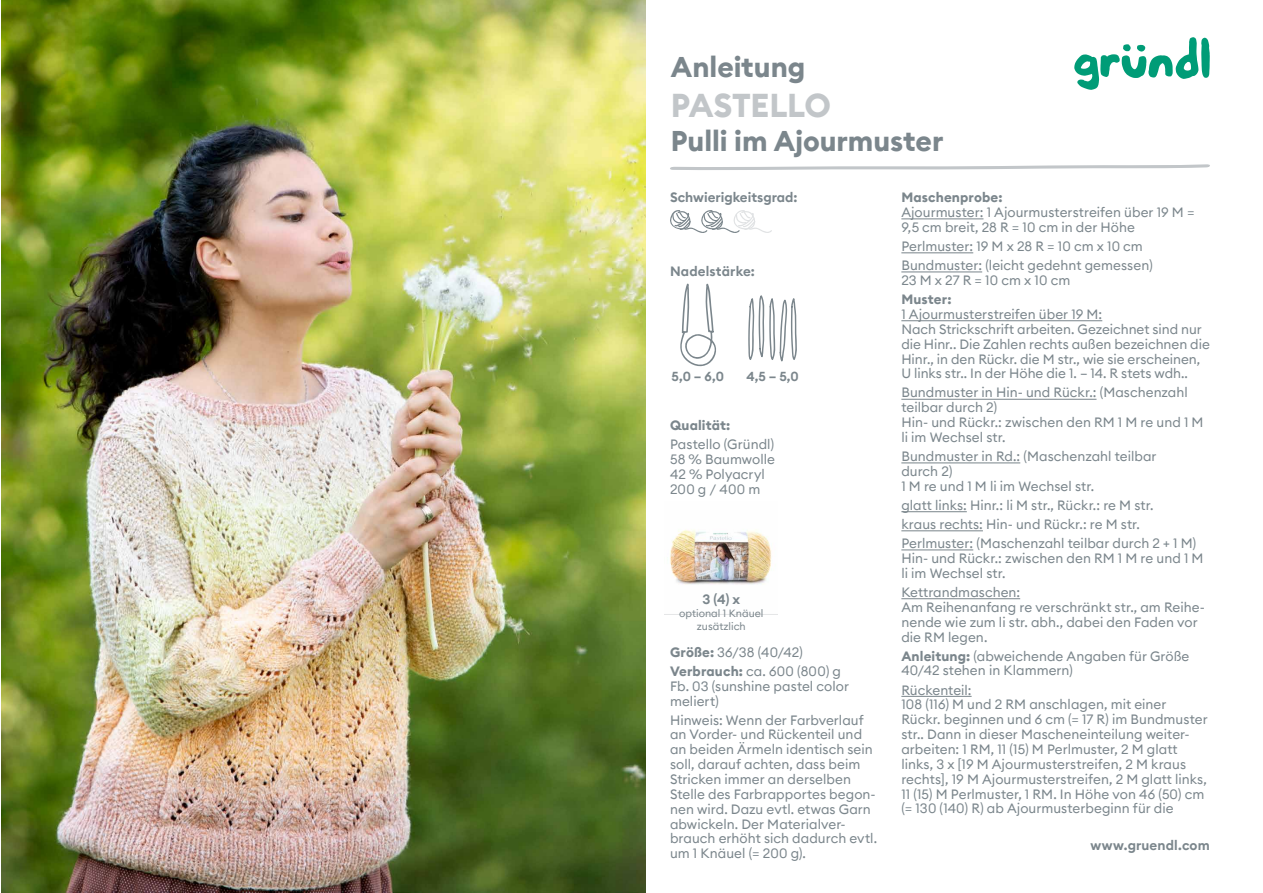
<style>
.page{position:relative;width:1263px;height:893px;background:#fff}
.page>*{position:absolute;margin:0;border:0;box-sizing:border-box;transform-origin:0 0}
.t1{font:700 33px "Euclid Circular B";letter-spacing:-.015em;color:#c2c6c9}
.t2{font:700 28.5px "Euclid Circular B";color:#7b868c}
.t3{font:13.5px/14.9px "Euclid Circular B";letter-spacing:.005em;color:#7b868c}
.t4{font:600 13.5px "Euclid Circular B";color:#7b868c}
.t5{font:700 13.5px "Euclid Circular B";letter-spacing:.01em;color:#7b868c}
.t6{font:600 13.05px "Euclid Circular B";color:#7b868c}
.t7{font:10.5px/12.6px "Euclid Circular B";color:#7b868c;text-align:center}
.s1{font-weight:700}
</style>
<div class="page">
<svg style="left:1074px;top:37px;width:136px;height:53px"></svg>
<hr style="left:901px;top:218px;width:82px;height:1px;background:#7b868c">
<hr style="left:901px;top:252px;width:72px;height:1px;background:#7b868c">
<hr style="left:901px;top:271px;width:81px;height:1px;background:#7b868c">
<hr style="left:901px;top:320px;width:201px;height:1px;background:#7b868c">
<hr style="left:901px;top:399px;width:195px;height:1px;background:#7b868c">
<hr style="left:901px;top:462px;width:119px;height:1px;background:#7b868c">
<hr style="left:901px;top:511px;width:66px;height:1px;background:#7b868c">
<hr style="left:901px;top:530px;width:82px;height:1px;background:#7b868c">
<hr style="left:901px;top:549px;width:72px;height:1px;background:#7b868c">
<hr style="left:901px;top:598px;width:119px;height:1px;background:#7b868c">
<hr style="left:901px;top:696px;width:71px;height:1px;background:#7b868c">
<svg style="left:670px;top:210px;width:102px;height:23px"></svg>
<img style="left:1px;top:0;width:644px;height:892px">
<svg style="left:670px;top:164px;width:540px;height:6px"></svg>
<svg style="left:680px;top:283px;width:36px;height:84px"></svg>
<img style="left:670px;top:529px;width:102px;height:56px">
<svg style="left:748px;top:295px;width:49px;height:67px"></svg>
<h2 class="t2" style="left:671px;top:48px;width:136px">Anleitung</h2>
<h1 class="t1" style="left:671px;top:84px;width:162px">PASTELLO</h1>
<h2 class="t2" style="left:671px;top:122px;width:274px">Pulli im Ajourmuster</h2>
<p class="t4" style="left:670px;top:189px;width:129px">Schwierigkeitsgrad:</p>
<p class="t4" style="left:670px;top:262px;width:86px">Nadelstärke:</p>
<p class="t6" style="left:672px;top:368px;width:54px">5,0 – 6,0</p>
<p class="t6" style="left:746px;top:368px;width:54px">4,5 – 5,0</p>
<p class="t5" style="left:670px;top:417px;width:62px">Qualität:</p>
<p class="t3" style="left:670px;top:437px;width:107px">Pastello (Gründl)<br>58 % Baumwolle<br>42 % Polyacryl<br>200 g / 400 m</p>
<p class="t4" style="left:702px;top:591px;width:39px">3 (4) x</p>
<p class="t7" style="left:679px;top:607px;width:86px">optional 1 Knäuel zusätzlich</p>
<p class="t3" style="left:670px;top:642px;width:172px;line-height:19px"><span class="s1">Größe:</span> 36/38 (40/42)<br><span class="s1">Verbrauch:</span> ca. 600 (800) g</p>
<p class="t3" style="left:670px;top:678px;width:180px">Fb. 03 (sunshine pastel color meliert)</p>
<p class="t3" style="left:670px;top:712px;width:209px">Hinweis: Wenn der Farbverlauf an Vorder- und Rückenteil und an beiden Ärmeln identisch sein soll, darauf achten, dass beim<br>Stricken immer an derselben<br>Stelle des Farbrapportes begon&shy;nen wird. Dazu evtl. etwas Garn abwickeln. Der Materialver&shy;brauch erhöht sich dadurch evtl. um 1 Knäuel (= 200 g).</p>
<p class="t5" style="left:901px;top:189px;width:103px">Maschenprobe:</p>
<p class="t3" style="left:901px;top:205px;width:295px">Ajourmuster: 1 Ajourmusterstreifen über 19 M =<br>9,5 cm breit, 28 R = 10 cm in der Höhe</p>
<p class="t3" style="left:901px;top:237px;width:253px;line-height:19px">Perlmuster: 19 M x 28 R = 10 cm x 10 cm<br>Bundmuster: (leicht gedehnt gemessen)</p>
<p class="t3" style="left:901px;top:273px;width:170px">23 M x 27 R = 10 cm x 10 cm</p>
<p class="t5" style="left:901px;top:291px;width:52px">Muster:</p>
<p class="t3" style="left:901px;top:307px;width:310px">1 Ajourmusterstreifen über 19 M:<br>Nach Strickschrift arbeiten. Gezeichnet sind nur die Hinr.. Die Zahlen rechts außen bezeichnen die Hinr., in den Rückr. die M str., wie sie erscheinen, U links str.. In der Höhe die 1. – 14. R stets wdh..</p>
<p class="t3" style="left:901px;top:385px;width:304px">Bundmuster in Hin- und Rückr.: (Maschenzahl teilbar durch 2)<br>Hin- und Rückr.: zwischen den RM 1 M re und 1 M li im Wechsel str.</p>
<p class="t3" style="left:901px;top:449px;width:257px">Bundmuster in Rd.: (Maschenzahl teilbar durch 2)<br>1 M re und 1 M li im Wechsel str.</p>
<p class="t3" style="left:901px;top:495px;width:296px;line-height:19px">glatt links: Hinr.: li M str., Rückr.: re M str.<br>kraus rechts: Hin- und Rückr.: re M str.<br>Perlmuster: (Maschenzahl teilbar durch 2 + 1 M)</p>
<p class="t3" style="left:901px;top:551px;width:304px">Hin- und Rückr.: zwischen den RM 1 M re und 1 M li im Wechsel str.</p>
<p class="t3" style="left:901px;top:585px;width:305px">Kettrandmaschen:<br>Am Reihenanfang re verschränkt str., am Reihe&shy;nende wie zum li str. abh., dabei den Faden vor die RM legen.</p>
<p class="t3" style="left:901px;top:648px;width:290px"><span class="s1">Anleitung:</span> (abweichende Angaben für Größe<br>40/42 stehen in Klammern)</p>
<p class="t3" style="left:901px;top:682px;width:308px">Rückenteil:<br>108 (116) M und 2 RM anschlagen, mit einer Rückr. beginnen und 6 cm (= 17 R) im Bundmuster str.. Dann in dieser Mascheneinteilung weiter&shy;arbeiten: 1 RM, 11 (15) M Perlmuster, 2 M glatt links, 3 x [19 M Ajourmusterstreifen, 2 M kraus rechts], 19 M Ajourmusterstreifen, 2 M glatt links, 11 (15) M Perlmuster, 1 RM. In Höhe von 46 (50) cm (= 130 (140) R) ab Ajourmusterbeginn für die</p>
<p class="t4" style="left:1091px;top:836px;width:121px">www.gruendl.com</p>
</div>
